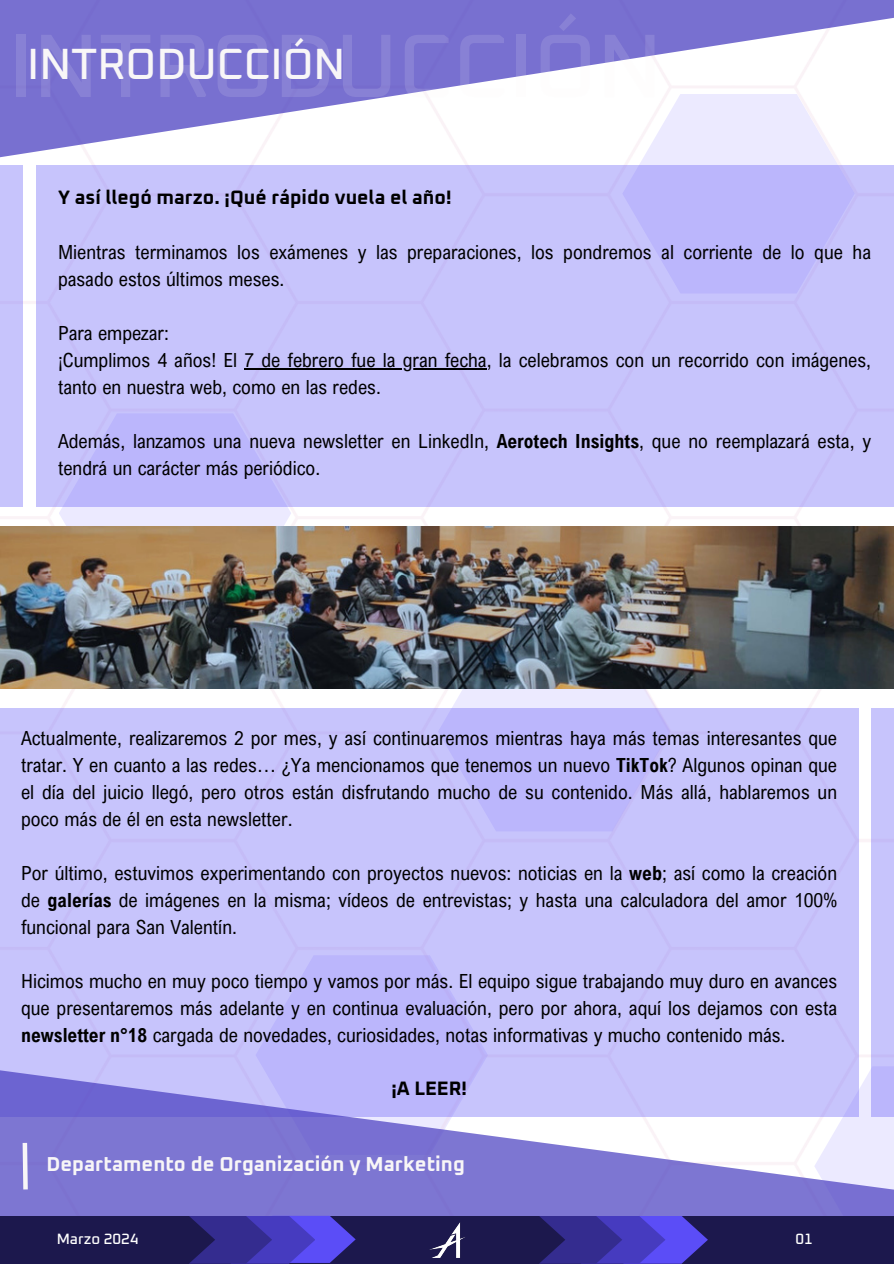
<style>
.page{position:relative;width:894px;height:1264px;background:#fff}
.page>*{position:absolute;margin:0;border:0;box-sizing:border-box;transform-origin:0 0}
.t1{font:500 90.15px "Oxanium";color:#f8f6f7}
.t2{font:700 20.25px "Oxanium";color:#f8f6f7}
.t3{font:19.5px/27px "Arial Nova Cond";color:#000;text-align:justify}
.t4{font:700 19.5px "Oxanium";color:#000}
.t5{font:500 15px "Oxanium";color:#fff}
.s1{font-weight:700}
</style>
<div class="page">
<img style="left:0;top:170px;width:893px;height:897px">
<div style="left:37px;top:165px;width:856px;height:341px;background:linear-gradient(to right,#c5c2fb,#c5c1fc)"></div>
<div style="left:0;top:165px;width:23px;height:341px;background:#c7c4fc"></div>
<div style="left:0;top:709px;width:858px;height:407px;background:linear-gradient(to right,#c6c2fc,#c5c1fc)"></div>
<div style="left:870px;top:709px;width:23px;height:407px;background:#c7c4fc"></div>
<svg style="left:0;top:1067px;width:893px;height:148px;background:#a29ce4"></svg>
<div style="left:0;top:1215px;width:893px;height:48px;background:#1c184d"></div>
<img style="left:429px;top:1222px;width:36px;height:34px">
<svg style="left:189px;top:1215px;width:166px;height:48px;background:#3f36ab"></svg>
<svg style="left:538px;top:1215px;width:169px;height:48px;background:#3f36ab"></svg>
<svg style="left:0;top:0;width:893px;height:170px;fill:#7870d0"></svg>
<svg style="left:20px;top:1138px;width:10px;height:55px"></svg>
<img style="left:0;top:527px;width:893px;height:162px">
<hr style="left:244px;top:368px;width:242px;height:1px;background:#000">
<h5 class="t1" style="left:8px;top:26px;width:655px">I<sup>I</sup>N<sup>NTR</sup>T<sup>O</sup>R<sup>DU</sup>O<sup>CCI</sup>D<sup>ÓN</sup>UCCIÓN</h5>
<h4 class="t4" style="left:58px;top:188px;width:395px">Y así llegó marzo. ¡Qué rápido vuela el año!</h4>
<h5 class="t3" style="left:58px;top:238px;width:814px">Mientras terminamos los exámenes y las preparaciones, los pondremos al corriente de lo que ha pasado estos últimos meses.</h5>
<h5 class="t3" style="left:58px;top:319px;width:814px">Para empezar:<br>¡Cumplimos 4 años! El 7 de febrero fue la gran fecha, la celebramos con un recorrido con imágenes,</h5>
<h5 class="t3" style="left:58px;top:373px;width:324px">tanto en nuestra web, como en las redes.</h5>
<h5 class="t3" style="left:58px;top:427px;width:814px">Además, lanzamos una nueva newsletter en LinkedIn, <span class="s1">Aerotech Insights</span>, que no reemplazará esta, y</h5>
<p class="t3" style="left:58px;top:454px;width:263px">tendrá un carácter más periódico.</p>
<h5 class="t3" style="left:21px;top:724px;width:817px">Actualmente, realizaremos 2 por mes, y así continuaremos mientras haya más temas interesantes que tratar. Y en cuanto a las redes… ¿Ya mencionamos que tenemos un nuevo <span class="s1">TikTok</span>? Algunos opinan que el día del juicio llegó, pero otros están disfrutando mucho de su contenido. Más allá, hablaremos un poco más de él en esta newsletter.</h5>
<h3 class="t3" style="left:21px;top:859px;width:817px">Por último, estuvimos experimentando con proyectos nuevos: noticias en la <span class="s1">web</span>; así como la creación de <span class="s1">galerías</span> de imágenes en la misma; vídeos de entrevistas; y hasta una calculadora del amor 100% funcional para San Valentín.</h3>
<h4 class="t3" style="left:21px;top:967px;width:817px">Hicimos mucho en muy poco tiempo y vamos por más. El equipo sigue trabajando muy duro en avances que presentaremos más adelante y en continua evaluación, pero por ahora, aquí los dejamos con esta <span class="s1">newsletter n°18</span> cargada de novedades, curiosidades, notas informativas y mucho contenido más.</h4>
<p class="t4" style="left:391px;top:1079px;width:77px">¡A LEER!</p>
<h5 class="t2" style="left:46px;top:1155px;width:419px">Departamento de Organización y Marketing</h5>
<p class="t5" style="left:57px;top:1232px;width:83px">Marzo 2024</p>
<p class="t5" style="left:795px;top:1232px;width:19px">01</p>
</div>
